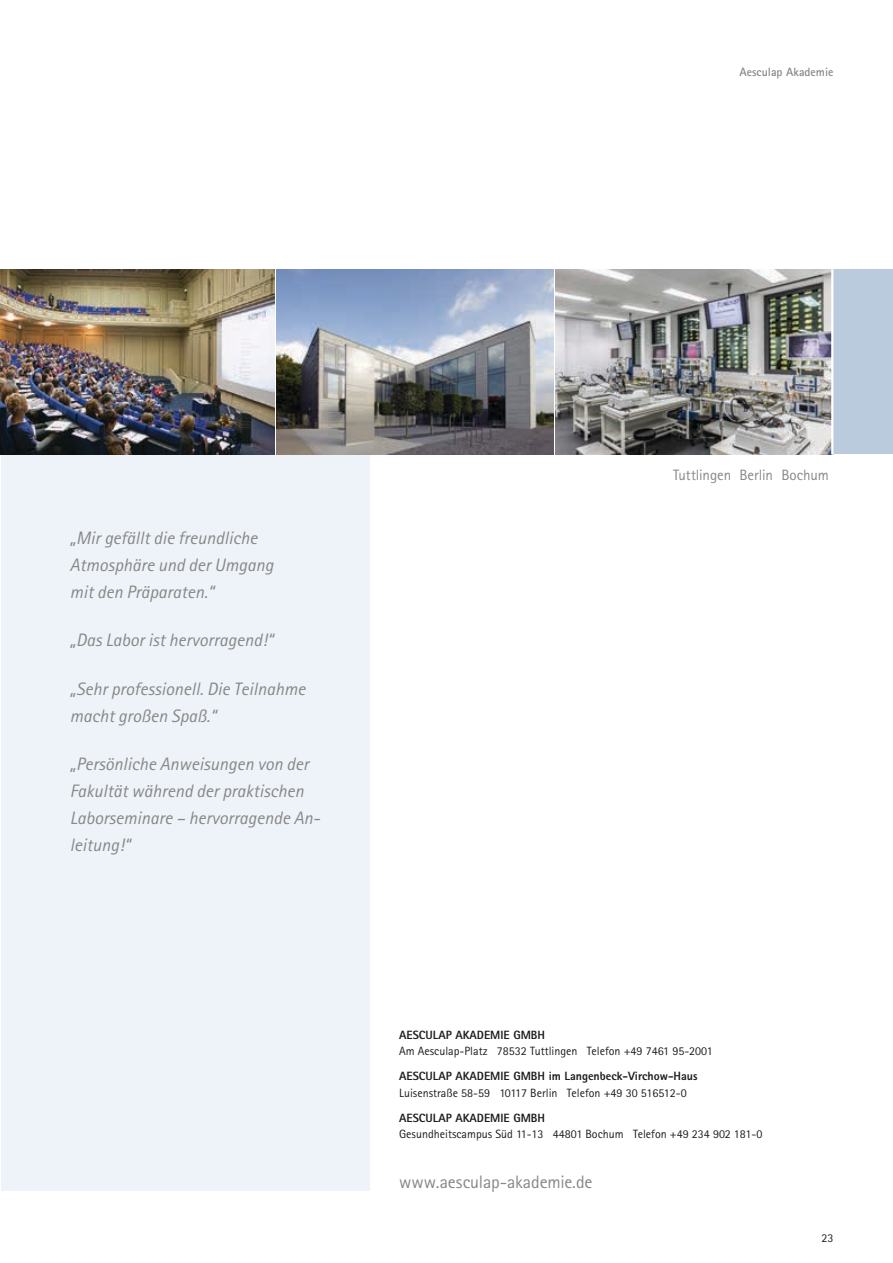
<style>
.page{position:relative;width:893px;height:1263px;background:#fff}
.page>*{position:absolute;margin:0;border:0;box-sizing:border-box;transform-origin:0 0}
.t1{font:italic 18px/27px "Rotis Sans Serif Pro";color:#878787}
.t2{font:18px "Rotis Sans Serif Pro";letter-spacing:-.01em;color:#878787}
.t3{font:15px "Rotis Sans Serif Pro";letter-spacing:-.01em;color:#878787}
.t4{font:12px "Rotis Sans Serif Pro";color:#1c1c1b}
.t5{font:800 12px "Rotis Sans Serif Pro";color:#1c1c1b}
.t6{font:700 12px "Rotis Sans Serif Pro";color:#878787}
</style>
<div class="page">
<img style="left:556px;top:269px;width:275px;height:185px">
<div style="left:1px;top:455px;width:369px;height:736px;background:#eef3f9"></div>
<div style="left:833px;top:269px;width:60px;height:185px;background:#bacbde"></div>
<img style="left:0;top:269px;width:274px;height:185px">
<img style="left:276px;top:269px;width:278px;height:185px">
<p class="t6" style="left:739px;top:65px;width:95px">Aesculap Akademie</p>
<p class="t1" style="left:70px;top:525px;width:205px">„Mir gefällt die freundliche<br>Atmosphäre und der Umgang mit den Präparaten.“</p>
<p class="t1" style="left:70px;top:627px;width:205px">„Das Labor ist hervorragend!“</p>
<p class="t1" style="left:70px;top:675px;width:237px">„Sehr professionell. Die Teilnahme macht großen Spaß.“</p>
<p class="t1" style="left:70px;top:750px;width:252px">„Persönliche Anweisungen von der<br>Fakultät während der praktischen<br>Laborseminare – hervorragende An&shy;leitung!“</p>
<p class="t3" style="left:673px;top:466px;width:157px">Tuttlingen Berlin Bochum</p>
<p class="t5" style="left:399px;top:1027px;width:148px">AESCULAP AKADEMIE GMBH</p>
<p class="t4" style="left:399px;top:1044px;width:315px">Am Aesculap-Platz 78532 Tuttlingen Telefon +49 7461 95-2001</p>
<p class="t5" style="left:399px;top:1068px;width:300px">AESCULAP AKADEMIE GMBH im Langenbeck-Virchow-Haus</p>
<p class="t4" style="left:399px;top:1086px;width:289px">Luisenstraße 58-59 10117 Berlin Telefon +49 30 516512-0</p>
<p class="t5" style="left:399px;top:1110px;width:148px">AESCULAP AKADEMIE GMBH</p>
<p class="t4" style="left:399px;top:1127px;width:365px">Gesundheitscampus Süd 11-13 44801 Bochum Telefon +49 234 902 181-0</p>
<p class="t2" style="left:399px;top:1171px;width:195px">www.aesculap-akademie.de</p>
<p class="t4" style="left:821px;top:1230px;width:13px">23</p>
</div>
